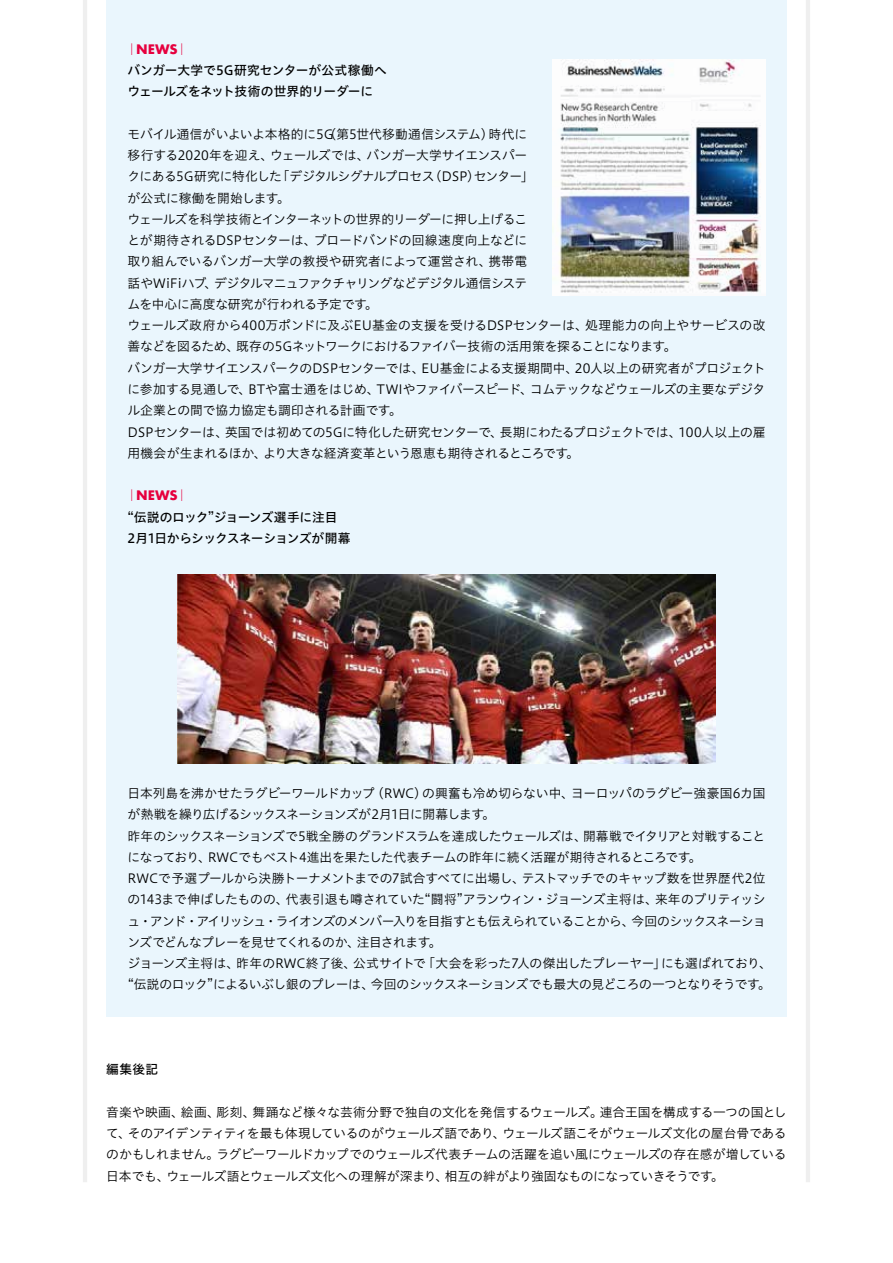
<style>
.page{position:relative;width:893px;height:1263px;background:#fff}
.page>*{position:absolute;margin:0;border:0;box-sizing:border-box;transform-origin:0 0}
.t1{font:12.75px/21.3px "Hiragino UD Sans Std N W3";letter-spacing:-.025em;color:#000}
.t2{font:12.75px/21.3px "Hiragino UD Sans Std N W5";letter-spacing:-.02em;color:#000}
.t3{font:12.75px/21.3px "Hiragino UD Sans Std N W5";letter-spacing:-.045em;color:#000}
.t4{font:700 12.75px "Futura";letter-spacing:.005em;color:#e6003e}
.s1{font-family:"Hiragino UD Sans Std N W4";font-weight:400}
</style>
<div class="page">
<div style="left:106px;top:0;width:681px;height:1016px;background:#eaf6fd"></div>
<hr style="left:83px;top:0;width:4px;height:1182px;background:#efefef">
<hr style="left:806px;top:0;width:4px;height:1182px;background:#efefef">
<img style="left:553px;top:60px;width:212px;height:236px">
<img style="left:178px;top:574px;width:537px;height:189px">
<p class="t4" style="left:126px;top:40px;width:64px"><span class="s1">｜</span>NEWS<span class="s1">｜</span></p>
<p class="t2" style="left:128px;top:59px;width:261px">バンガー大学で5G研究センターが公式稼働へウェールズをネット技術の世界的リーダーに</p>
<p class="t1" style="left:128px;top:123px;width:639px">モバイル通信がいよいよ本格的に5G（第5世代移動通信システム）時代に<br>移行する2020年を迎え、ウェールズでは、バンガー大学サイエンスパー<br>クにある5G研究に特化した「デジタルシグナルプロセス（DSP）センター」<br>が公式に稼働を開始します。<br>ウェールズを科学技術とインターネットの世界的リーダーに押し上げるこ<br>とが期待されるDSPセンターは、ブロードバンドの回線速度向上などに<br>取り組んでいるバンガー大学の教授や研究者によって運営され、携帯電<br>話やWiFiハブ、デジタルマニュファクチャリングなどデジタル通信システ<br>ムを中心に高度な研究が行われる予定です。<br>ウェールズ政府から400万ポンドに及ぶEU基金の支援を受けるDSPセンターは、処理能力の向上やサービスの改善などを図るため、既存の5Gネットワークにおけるファイバー技術の活用策を探ることになります。<br>バンガー大学サイエンスパークのDSPセンターでは、EU基金による支援期間中、20人以上の研究者がプロジェクトに参加する見通しで、BTや富士通をはじめ、TWIやファイバースピード、コムテックなどウェールズの主要なデジタル企業との間で協力協定も調印される計画です。<br>DSPセンターは、英国では初めての5Gに特化した研究センターで、長期にわたるプロジェクトでは、100人以上の雇用機会が生まれるほか、より大きな経済変革という恩恵も期待されるところです。</p>
<p class="t4" style="left:126px;top:486px;width:64px"><span class="s1">｜</span>NEWS<span class="s1">｜</span></p>
<p class="t3" style="left:128px;top:505px;width:224px">“伝説のロック”ジョーンズ選手に注目<br>2月1日からシックスネーションズが開幕</p>
<p class="t1" style="left:128px;top:782px;width:646px">日本列島を沸かせたラグビーワールドカップ（RWC）の興奮も冷め切らない中、ヨーロッパのラグビー強豪国6カ国が熱戦を繰り広げるシックスネーションズが2月1日に開幕します。<br>昨年のシックスネーションズで5戦全勝のグランドスラムを達成したウェールズは、開幕戦でイタリアと対戦することになっており、RWCでもベスト4進出を果たした代表チームの昨年に続く活躍が期待されるところです。<br>RWCで予選プールから決勝トーナメントまでの7試合すべてに出場し、テストマッチでのキャップ数を世界歴代2位の143まで伸ばしたものの、代表引退も噂されていた“闘将”アランウィン・ジョーンズ主将は、来年のブリティッシュ・アンド・アイリッシュ・ライオンズのメンバー入りを目指すとも伝えられていることから、今回のシックスネーションズでどんなプレーを見せてくれるのか、注目されます。<br>ジョーンズ主将は、昨年のRWC終了後、公式サイトで「大会を彩った7人の傑出したプレーヤー」にも選ばれており、“伝説のロック”によるいぶし銀のプレーは、今回のシックスネーションズでも最大の見どころの一つとなりそうです。</p>
<p class="t2" style="left:106px;top:1058px;width:53px">編集後記</p>
<p class="t1" style="left:106px;top:1101px;width:682px;text-align:justify">音楽や映画、絵画、彫刻、舞踊など様々な芸術分野で独自の文化を発信するウェールズ。連合王国を構成する一つの国として、そのアイデンティティを最も体現しているのがウェールズ語であり、ウェールズ語こそがウェールズ文化の屋台骨であるのかもしれません。ラグビーワールドカップでのウェールズ代表チームの活躍を追い風にウェールズの存在感が増している日本でも、ウェールズ語とウェールズ文化への理解が深まり、相互の絆がより強固なものになっていきそうです。</p>
</div>
